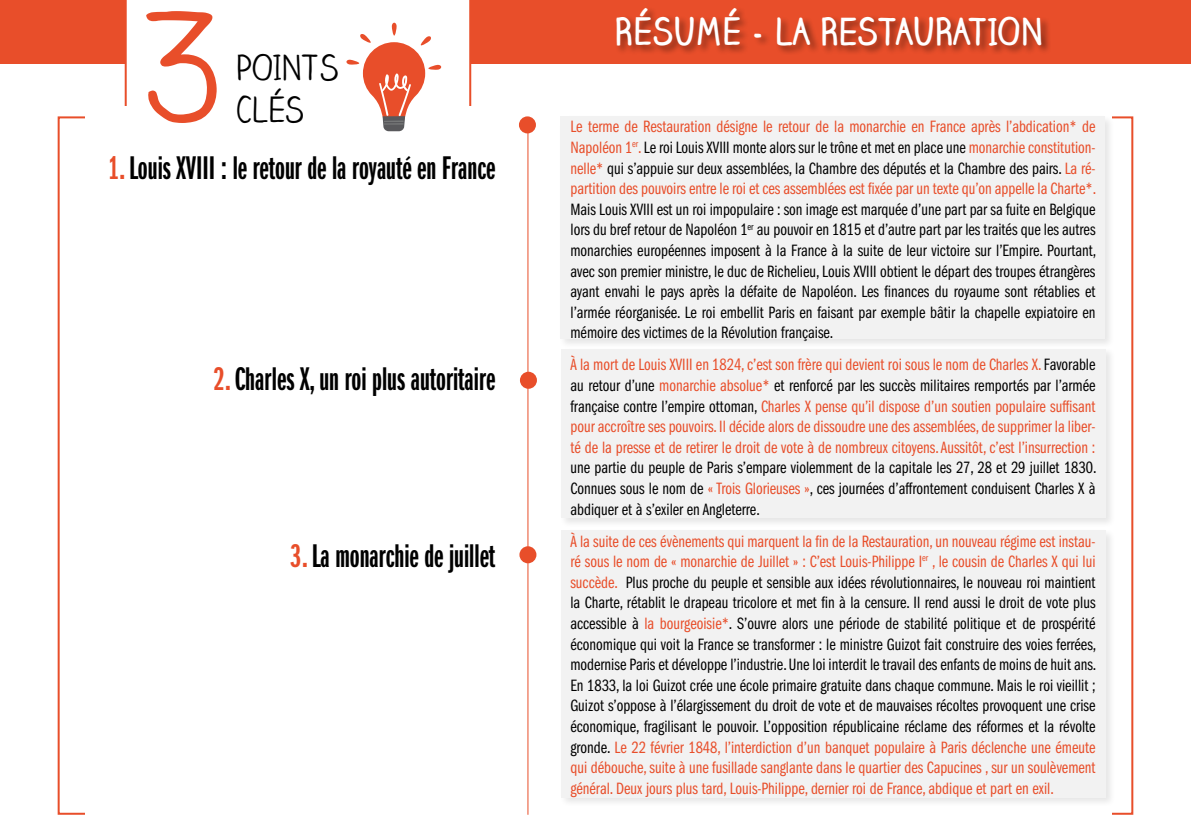
<style>
.page{position:relative;width:1191px;height:840px;background:#fff}
.page>*{position:absolute;margin:0;border:0;box-sizing:border-box;transform-origin:0 0}
.t1{font:150px "Claire Hand";color:#e84e2a}
.t2{font:700 36px "Claire Hand";color:#fff}
.t3{font:34.6px/41.4px "Claire Hand";color:#000}
.t4{font:34px "Franklin Gothic LT Pro Dm X Cm";color:#000}
.t5{font:17px/20.6px "Franklin Gothic LT Pro Bk Cm";color:#000;text-align:justify}
.t6{font:17px/20.6px "Franklin Gothic LT Pro Bk Cm";color:#e84e2a;text-align:justify}
.s1{color:#e84e2a}
.s2{color:#000}
</style>
<div class="page">
<div style="left:0;top:0;width:1191px;height:64px;background:#e84e2a"></div>
<div style="left:614px;top:6px;width:437px;height:49px;background:#000;opacity:.45"></div>
<div style="left:125px;top:0;width:346px;height:106px;background:#fff"></div>
<svg style="left:346px;top:23px;width:95px;height:108px"></svg>
<div style="left:558px;top:114px;width:556px;height:235px;background:#f2f2f2"></div>
<div style="left:559px;top:347px;width:556px;height:180px;background:#f2f2f2"></div>
<div style="left:559px;top:528px;width:556px;height:279px;background:#f2f2f2"></div>
<hr style="left:527px;top:125px;width:1px;height:689px;background:#e84e2a">
<div style="left:519px;top:116px;width:17px;height:17px;background:#e84e2a;border-radius:50%"></div>
<div style="left:520px;top:371px;width:17px;height:17px;background:#e84e2a;border-radius:50%"></div>
<div style="left:519px;top:546px;width:17px;height:17px;background:#e84e2a;border-radius:50%"></div>
<h1 class="t1" style="left:141px;top:-27px;width:83px">3</h1>
<h3 class="t3" style="left:236px;top:47px;width:104px">POINTS<br>CLÉS</h3>
<h3 class="t4" style="left:108px;top:149px;width:389px"><span class="s1">1.</span> Louis XVIII : le retour de la royauté en France</h3>
<h3 class="t4" style="left:214px;top:360px;width:283px"><span class="s1">2.</span> Charles X, un roi plus autoritaire</h3>
<h3 class="t4" style="left:291px;top:537px;width:206px"><span class="s1">3.</span> La monarchie de juillet</h3>
<h2 class="t2" style="left:614px;top:6px;width:431px">RÉSUMÉ - LA RESTAURATION</h2>
<p class="t6" style="left:570px;top:117px;width:527px">Le terme de Restauration désigne le retour de la monarchie en France après l’abdication* de Napoléon 1<sup>er</sup>. <span class="s2">Le roi Louis XVIII monte alors sur le trône et met en place une</span> monarchie constitution&shy;nelle* <span class="s2">qui s’appuie sur deux assemblées, la Chambre des députés et la Chambre des pairs.</span> La ré&shy;partition des pouvoirs entre le roi et ces assemblées est fixée par un texte qu’on appelle la Charte*.</p>
<p class="t5" style="left:570px;top:199px;width:527px">Mais Louis XVIII est un roi impopulaire : son image est marquée d’une part par sa fuite en Belgique lors du bref retour de Napoléon 1<sup>er</sup> au pouvoir en 1815 et d’autre part par les traités que les autres monarchies européennes imposent à la France à la suite de leur victoire sur l’Empire. Pourtant, avec son premier ministre, le duc de Richelieu, Louis XVIII obtient le départ des troupes étrangères ayant envahi le pays après la défaite de Napoléon. Les finances du royaume sont rétablies et l’armée réorganisée. Le roi embellit Paris en faisant par exemple bâtir la chapelle expiatoire en mémoire des victimes de la Révolution française.</p>
<p class="t6" style="left:570px;top:354px;width:526px">À la mort de Louis XVIII en 1824, c’est son frère qui devient roi sous le nom de Charles X. <span class="s2">Favorable au retour d’une</span> monarchie absolue* <span class="s2">et renforcé par les succès militaires remportés par l’armée française contre l’empire ottoman,</span> Charles X pense qu’il dispose d’un soutien populaire suffisant pour accroître ses pouvoirs. Il décide alors de dissoudre une des assemblées, de supprimer la liber&shy;té de la presse et de retirer le droit de vote à de nombreux citoyens. Aussitôt, c’est l’insurrection :</p>
<p class="t5" style="left:570px;top:457px;width:527px">une partie du peuple de Paris s’empare violemment de la capitale les 27, 28 et 29 juillet 1830.<br>Connues sous le nom de <span class="s1">« Trois Glorieuses »</span>, ces journées d’affrontement conduisent Charles X à abdiquer et à s’exiler en Angleterre.</p>
<p class="t5" style="left:570px;top:530px;width:527px"><span class="s1">À la suite de ces évènements qui marquent la fin de la Restauration, un nouveau régime est instau&shy;ré sous le nom de « monarchie de Juillet » : C’est Louis-Philippe I</span><sup>er</sup> <span class="s1">, le cousin de Charles X qui lui succède.</span> Plus proche du peuple et sensible aux idées révolutionnaires, le nouveau roi maintient la Charte, rétablit le drapeau tricolore et met fin à la censure. Il rend aussi le droit de vote plus accessible à <span class="s1">la bourgeoisie*</span>. S’ouvre alors une période de stabilité politique et de prospérité économique qui voit la France se transformer : le ministre Guizot fait construire des voies ferrées, modernise Paris et développe l’industrie. Une loi interdit le travail des enfants de moins de huit ans.<br>En 1833, la loi Guizot crée une école primaire gratuite dans chaque commune. Mais le roi vieillit ; Guizot s’oppose à l’élargissement du droit de vote et de mauvaises récoltes provoquent une crise économique, fragilisant le pouvoir. L’opposition républicaine réclame des réformes et la révolte gronde. <span class="s1">Le 22 février 1848, l’interdiction d’un banquet populaire à Paris déclenche une émeute qui débouche, suite à une fusillade sanglante dans le quartier des Capucines , sur un soulèvement général. Deux jours plus tard, Louis-Philippe, dernier roi de France, abdique et part en exil.</span></p>
</div>
